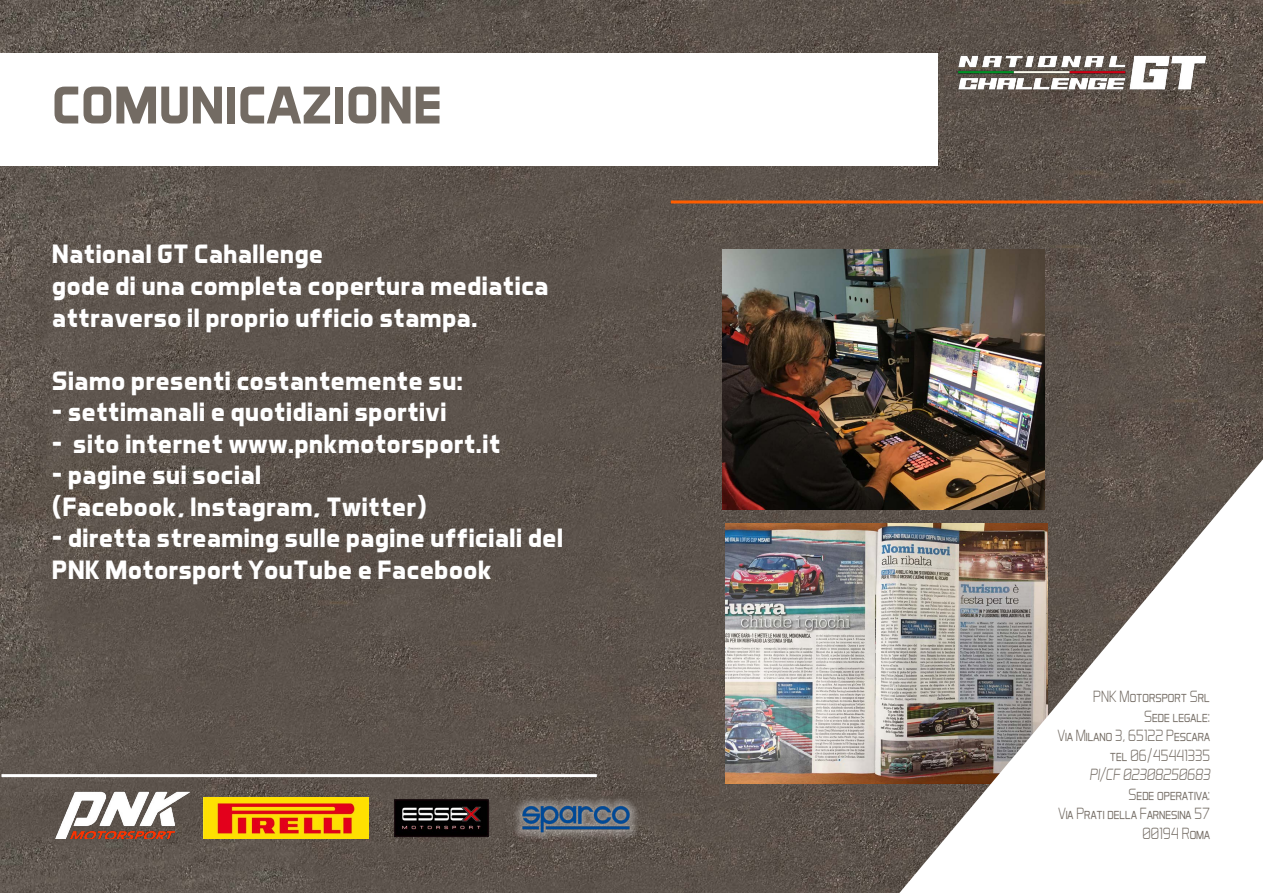
<style>
.page{position:relative;width:1263px;height:893px;background:#fff}
.page>*{position:absolute;margin:0;border:0;box-sizing:border-box;transform-origin:0 0}
.t1{font:700 54px "Aero Matics";color:#736b63}
.t2{font:700 27px/31.5px "Aero Matics";color:#fff}
.t3{font:300 16.5px/19.5px "Aero Matics Display";color:#736b63;text-align:right;scale:.9 1}
.t4{font:italic 300 16.5px "Aero Matics Display";color:#736b63;scale:.9 1}
</style>
<div class="page">
<img style="left:0;top:0;width:1263px;height:893px">
<img style="left:726px;top:524px;width:173px;height:260px">
<img style="left:946px;top:32px;width:280px;height:77px">
<svg style="left:899px;top:459px;width:364px;height:434px"></svg>
<div style="left:0;top:53px;width:938px;height:113px;background:#fff"></div>
<hr style="left:671px;top:200px;width:592px;height:3px;background:#ff5e00">
<hr style="left:1px;top:774px;width:596px;height:3px;background:#fff">
<img style="left:723px;top:250px;width:321px;height:260px">
<img style="left:54px;top:784px;width:138px;height:55px">
<img style="left:203px;top:798px;width:166px;height:41px">
<img style="left:393px;top:798px;width:97px;height:41px">
<div style="left:513px;top:798px;width:126px;height:41px;background:#fff;opacity:.75"></div>
<img style="left:518px;top:798px;width:116px;height:41px">
<h1 class="t1" style="left:52px;top:73px;width:392px">COMUNICAZIONE</h1>
<p class="t2" style="left:52px;top:238px;width:498px">National GT Cahallenge<br>gode di una completa copertura mediatica attraverso il proprio ufficio stampa.</p>
<p class="t2" style="left:52px;top:364px;width:413px">Siamo presenti costantemente su:</p>
<p class="t2" style="left:52px;top:396px;width:396px">- settimanali e quotidiani sportivi</p>
<p class="t2" style="left:52px;top:427px;width:450px">- sito internet www.pnkmotorsport.it</p>
<p class="t2" style="left:52px;top:459px;width:376px">- pagine sui social<br>(Facebook, Instagram, Twitter)</p>
<p class="t2" style="left:52px;top:522px;width:513px">- diretta streaming sulle pagine ufficiali del<br>PNK Motorsport YouTube e Facebook</p>
<p class="t3" style="left:1058px;top:686px;width:171px">PNK Motorsport Srl<br>Sede legale:<br>Via Milano 3, 65122 Pescara tel 06/45441335</p>
<p class="t4" style="left:1089px;top:765px;width:135px">PI/CF 02308250683</p>
<p class="t3" style="left:1058px;top:784px;width:170px">Sede operativa:<br>Via Prati della Farnesina 57<br>00194 Roma</p>
</div>
